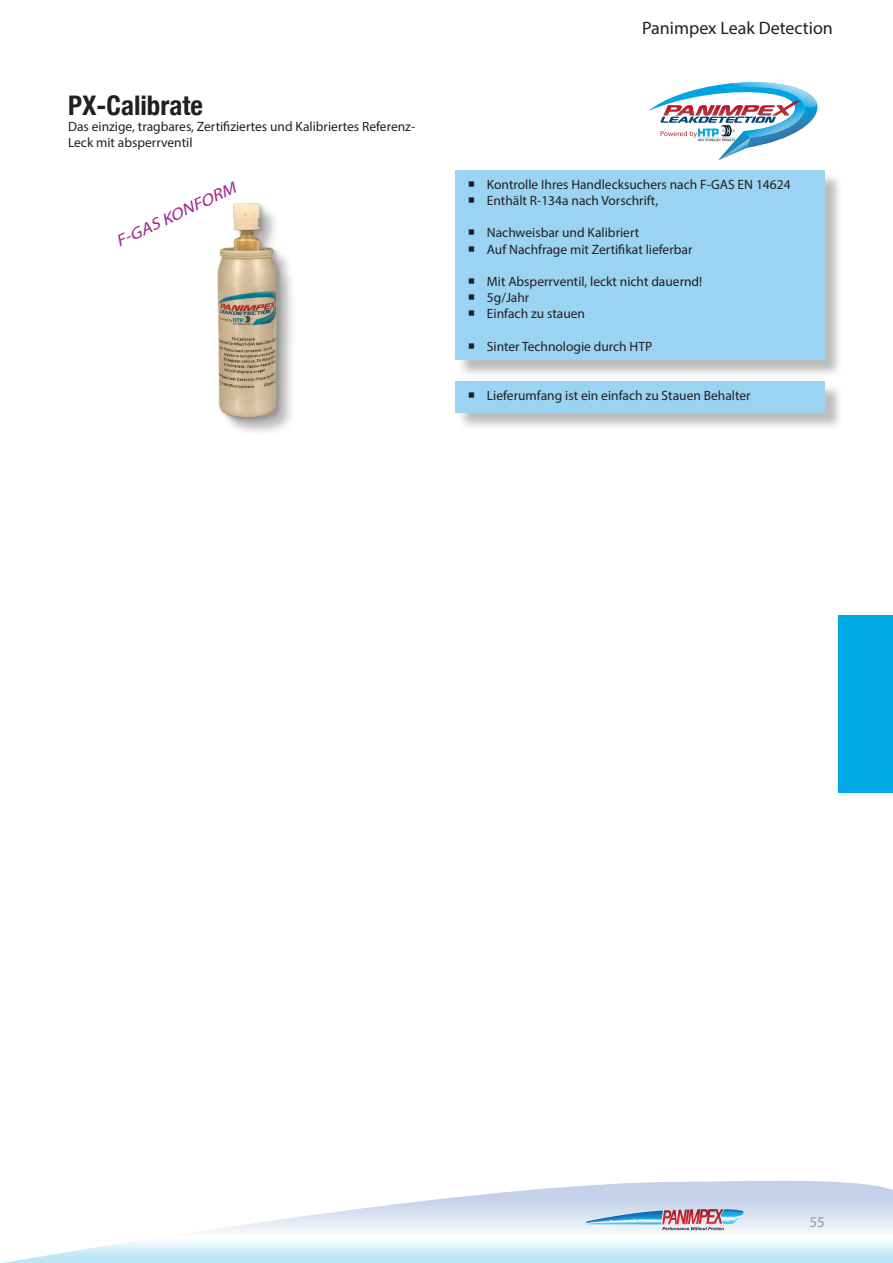
<style>
.page{position:relative;width:893px;height:1263px;background:#fff}
.page>*{position:absolute;margin:0;border:0;box-sizing:border-box;transform-origin:0 0}
.produktnaam_18pt{font:700 condensed 27px "Helvetica Neue";color:#231f20}
.Header_links{font:18px "Myriad Pro";color:#231f20}
.titel_tabel_12pt{font:italic 16.5px "Myriad Pro";color:#9d248e;scale:1.1 1}
.paginanummers_rechts{font:15px "Myriad Pro";color:#9a9a9a}
.Highlights_11_pt{font:13.5px "Myriad Pro";color:#231f20}
.produktbeschrijving{font:13.5px/16.2px "Myriad Pro";color:#231f20}
.Geleverd_10pt{font:13.5px "Myriad Pro";color:#231f20}
</style>
<div class="page">
<svg style="left:4px;top:1181px;width:889px;height:82px"></svg>
<svg style="left:586px;top:1209px;width:158px;height:21px;background:#afb5ca"></svg>
<div style="left:839px;top:615px;width:54px;height:178px;background:#00a8e5"></div>
<div style="left:457px;top:384px;width:387px;height:47px;background:#231f20;opacity:.3"></div>
<div style="left:455px;top:381px;width:370px;height:31px;background:#9bd3f2"></div>
<div style="left:457px;top:172px;width:386px;height:206px;background:#231f20;opacity:.3"></div>
<div style="left:455px;top:170px;width:369px;height:189px;background:#9bd3f2"></div>
<img style="left:217px;top:203px;width:75px;height:229px">
<svg style="left:648px;top:82px;width:170px;height:78px"></svg>
<p class="produktnaam_18pt" style="left:68px;top:89px;width:136px">PX-Calibrate</p>
<p class="produktbeschrijving" style="left:68px;top:118px;width:349px">Das einzige, tragbares, Zertifiziertes und Kalibriertes Referenz-<br>Leck mit absperrventil</p>
<p class="titel_tabel_12pt" style="left:112px;top:233px;width:120px;rotate:-25deg">F-GAS KONFORM</p>
<p class="Header_links" style="left:642px;top:16px;width:192px">Panimpex Leak Detection</p>
<p class="Highlights_11_pt" style="left:487px;top:176px;width:305px">Kontrolle Ihres Handlecksuchers nach F-GAS EN 14624</p>
<p class="Highlights_11_pt" style="left:487px;top:192px;width:173px">Enthält R-134a nach Vorschrift,</p>
<p class="Highlights_11_pt" style="left:487px;top:224px;width:154px">Nachweisbar und Kalibriert</p>
<p class="Highlights_11_pt" style="left:487px;top:241px;width:207px">Auf Nachfrage mit Zertifikat lieferbar</p>
<p class="Highlights_11_pt" style="left:487px;top:273px;width:217px">Mit Absperrventil, leckt nicht dauernd!</p>
<p class="Highlights_11_pt" style="left:487px;top:289px;width:44px">5g/Jahr</p>
<p class="Highlights_11_pt" style="left:487px;top:305px;width:100px">Einfach zu stauen</p>
<p class="Highlights_11_pt" style="left:487px;top:338px;width:167px">Sinter Technologie durch HTP</p>
<p class="Geleverd_10pt" style="left:487px;top:387px;width:265px">Lieferumfang ist ein einfach zu Stauen Behalter</p>
<p class="paginanummers_rechts" style="left:809px;top:1212px;width:17px">55</p>
</div>
